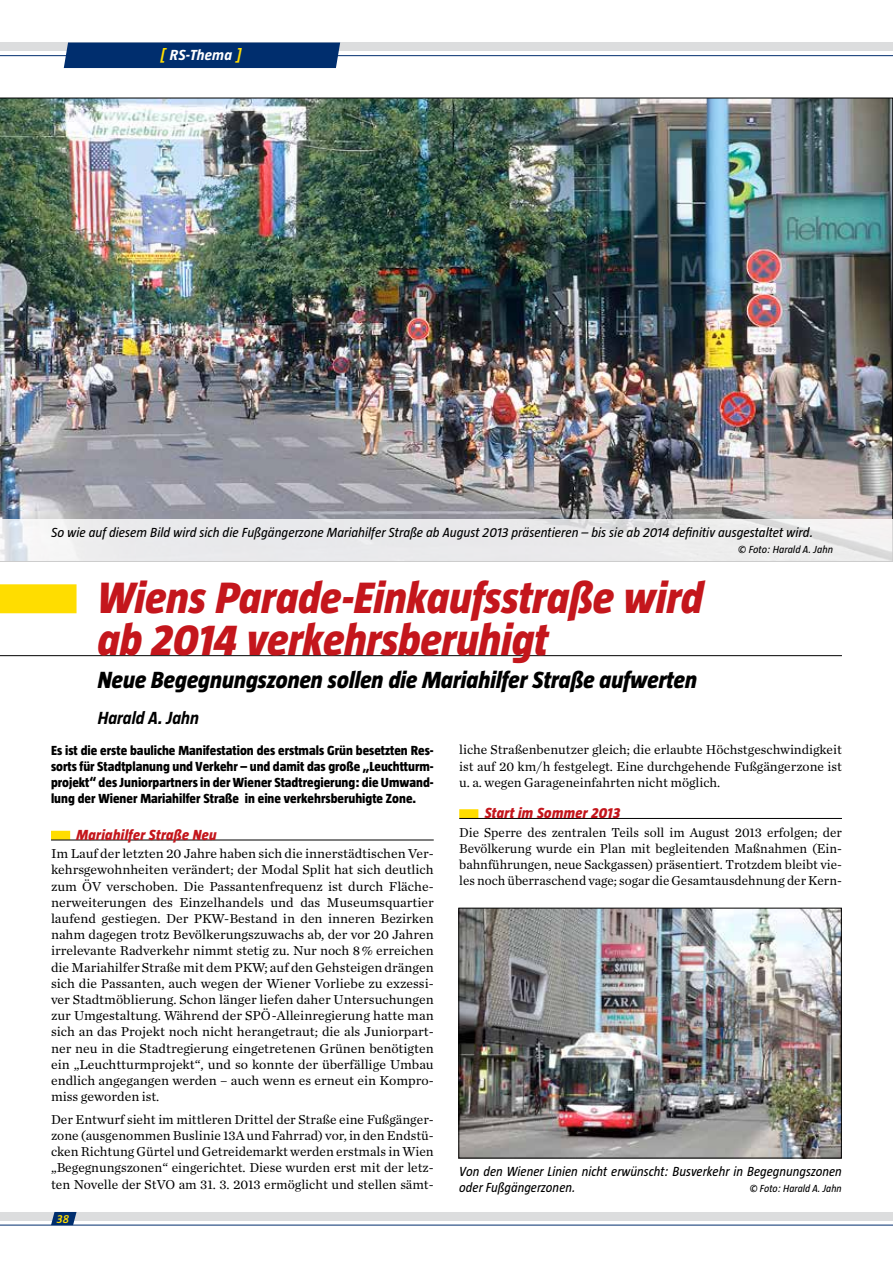
<style>
.page{position:relative;width:893px;height:1263px;background:#fff}
.page>*{position:absolute;margin:0;border:0;box-sizing:border-box;transform-origin:0 0}
.t1{font:italic 800 45px/42px "Taz";color:#c4161c}
.t2{font:italic 800 24px "Taz";color:#000}
.t3{font:italic 700 18px "Taz";color:#000}
.t4{font:italic 800 15px "Taz";letter-spacing:.02em;color:#c4161c}
.t5{font:italic 700 15px "Taz";letter-spacing:.01em;color:#fff;scale:1.05 1}
.t6{font:13.5px/16.2px "Chronicle Text G1";color:#000;text-align:justify}
.t7{font:800 13.5px/16.2px "Taz";color:#000;text-align:justify}
.t8{font:italic 13.5px "Taz";color:#000;scale:1.04 1}
.t9{font:italic 13.5px/16.2px "Taz";color:#000}
.t10{font:italic 600 12px "Taz";color:#fd0}
.t11{font:italic 10.5px "Taz";color:#000;scale:1.04 1}
.t12{font:italic 10.5px "Taz";color:#000}
.s1{color:#fd0}
</style>
<div class="page">
<div style="left:0;top:43px;width:893px;height:8px;background:#dcddde"></div>
<hr style="left:0;top:55px;width:893px;height:1px;background:#002e6e">
<div style="left:64px;top:43px;width:276px;height:25px;background:#002e6e"></div>
<div style="left:0;top:1212px;width:893px;height:8px;background:#dcddde"></div>
<hr style="left:0;top:1225px;width:893px;height:1px;background:#002e6e">
<svg style="left:51px;top:1212px;width:26px;height:13px"></svg>
<div style="left:0;top:584px;width:77px;height:29px;background:#fd0"></div>
<hr style="left:0;top:655px;width:842px;height:1px;background:#000">
<div style="left:51px;top:831px;width:19px;height:9px;background:#fd0"></div>
<hr style="left:51px;top:840px;width:383px;height:1px;background:#000">
<div style="left:459px;top:809px;width:19px;height:9px;background:#fd0"></div>
<hr style="left:459px;top:818px;width:383px;height:1px;background:#000">
<img style="left:0;top:98px;width:893px;height:421px">
<svg style="left:0;top:519px;width:893px;height:43px;background:#e9e9ea"></svg>
<img style="left:461px;top:910px;width:379px;height:246px">
<div style="left:459px;top:908px;width:383px;height:250px;border:1px solid #000"></div>
<p class="t5" style="left:161px;top:47px;width:78px"><span class="s1">[</span> RS-Thema <span class="s1">]</span></p>
<p class="t8" style="left:51px;top:524px;width:734px">So wie auf diesem Bild wird sich die Fußgängerzone Mariahilfer Straße ab August 2013 präsentieren – bis sie ab 2014 definitiv ausgestaltet wird.</p>
<p class="t11" style="left:738px;top:544px;width:93px">© Foto: Harald A. Jahn</p>
<h1 class="t1" style="left:98px;top:576px;width:607px">Wiens Parade-Einkaufsstraße wird ab 2014 verkehrsberuhigt</h1>
<h2 class="t2" style="left:98px;top:667px;width:601px">Neue Begegnungszonen sollen die Mariahilfer Straße aufwerten</h2>
<h3 class="t3" style="left:98px;top:708px;width:103px">Harald A. Jahn</h3>
<p class="t7" style="left:51px;top:742px;width:384px">Es ist die erste bauliche Manifestation des erstmals Grün besetzten Res&shy;sorts für Stadtplanung und Verkehr – und damit das große „Leuchtturm&shy;projekt“ des Juniorpartners in der Wiener Stadtregierung: die Umwand&shy;lung der Wiener Mariahilfer Straße in eine verkehrsberuhigte Zone.</p>
<p class="t4" style="left:77px;top:826px;width:142px">Mariahilfer Straße Neu</p>
<p class="t6" style="left:51px;top:845px;width:384px">Im Lauf der letzten 20 Jahre haben sich die innerstädtischen Ver&shy;kehrsgewohnheiten verändert; der Modal Split hat sich deutlich zum ÖV verschoben. Die Passantenfrequenz ist durch Fläche&shy;nerweiterungen des Einzelhandels und das Museumsquartier laufend gestiegen. Der PKW-Bestand in den inneren Bezirken nahm dagegen trotz Bevölkerungszuwachs ab, der vor 20 Jahren irrelevante Radverkehr nimmt stetig zu. Nur noch 8 % erreichen die Mariahilfer Straße mit dem PKW; auf den Gehsteigen drängen sich die Passanten, auch wegen der Wiener Vorliebe zu exzessi&shy;ver Stadtmöblierung. Schon länger liefen daher Untersuchungen zur Umgestaltung. Während der SPÖ-Alleinregierung hatte man sich an das Projekt noch nicht herangetraut; die als Juniorpart&shy;ner neu in die Stadtregierung eingetretenen Grünen benötigten ein „Leuchtturmprojekt“, und so konnte der überfällige Umbau endlich angegangen werden – auch wenn es erneut ein Kompro&shy;miss geworden ist.</p>
<p class="t6" style="left:51px;top:1110px;width:384px">Der Entwurf sieht im mittleren Drittel der Straße eine Fußgänger&shy;zone (ausgenommen Buslinie 13A und Fahrrad) vor, in den Endstü&shy;cken Richtung Gürtel und Getreidemarkt werden erstmals in Wien „Begegnungszonen“ eingerichtet. Diese wurden erst mit der letz&shy;ten Novelle der StVO am 31. 3. 2013 ermöglicht und stellen sämt-</p>
<p class="t6" style="left:459px;top:741px;width:384px">liche Straßenbenutzer gleich; die erlaubte Höchstgeschwindigkeit ist auf 20 km/h festgelegt. Eine durchgehende Fußgängerzone ist u. a. wegen Garageneinfahrten nicht möglich.</p>
<p class="t4" style="left:485px;top:805px;width:137px">Start im Sommer 2013</p>
<p class="t6" style="left:459px;top:823px;width:384px">Die Sperre des zentralen Teils soll im August 2013 erfolgen; der Bevölkerung wurde ein Plan mit begleitenden Maßnahmen (Ein&shy;bahnführungen, neue Sackgassen) präsentiert. Trotzdem bleibt vie&shy;les noch überraschend vage; sogar die Gesamtausdehnung der Kern-</p>
<p class="t9" style="left:459px;top:1163px;width:384px">Von den Wiener Linien nicht erwünscht: Busverkehr in Begegnungszonen oder Fußgängerzonen.</p>
<p class="t12" style="left:749px;top:1183px;width:94px">© Foto: Harald A. Jahn</p>
<p class="t10" style="left:57px;top:1212px;width:14px">38</p>
</div>
